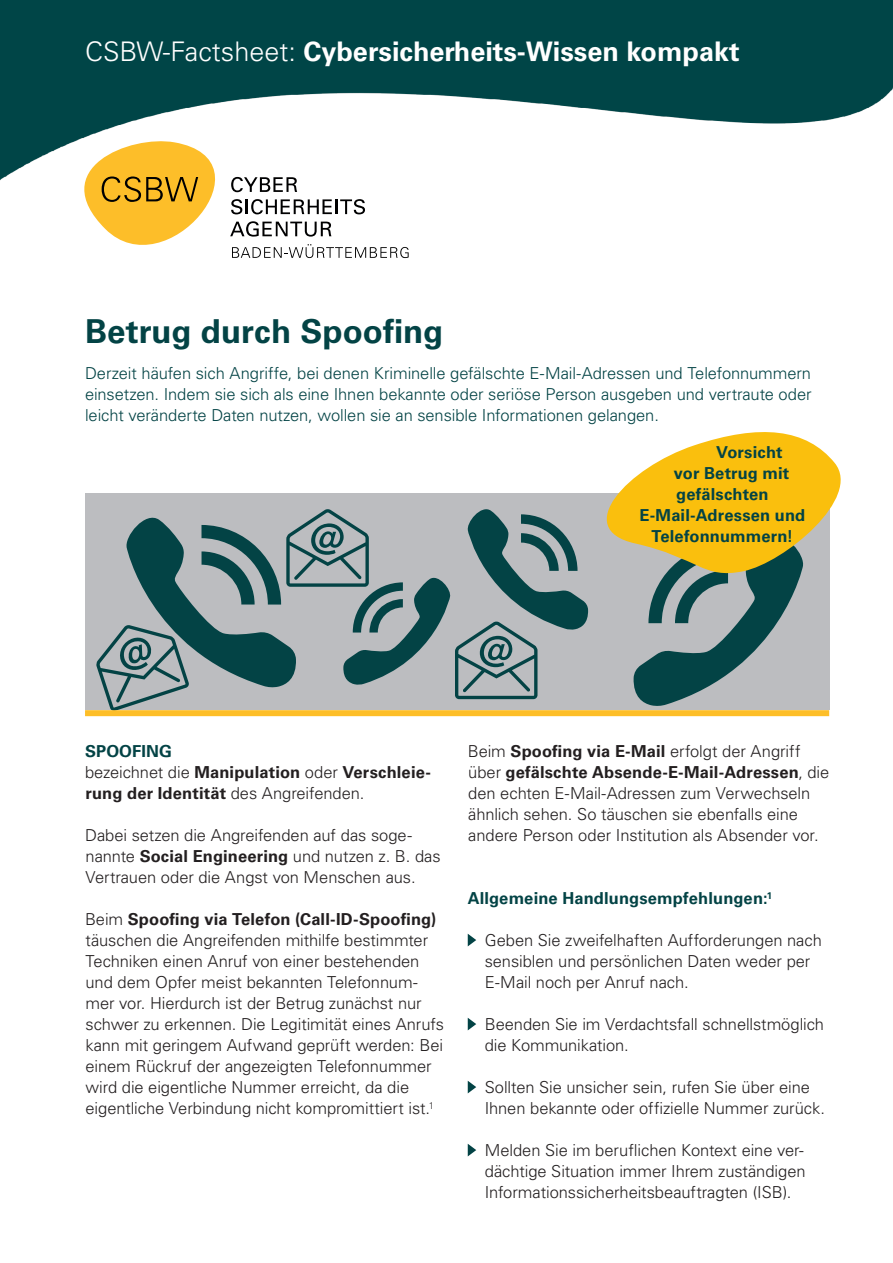
<style>
.page{position:relative;width:893px;height:1263px;background:#fff}
.page>*{position:absolute;margin:0;border:0;box-sizing:border-box;transform-origin:0 0}
.t1{font:700 33px "Univers LT Pro 65";color:#034345}
.t2{font:700 27px "Univers LT Pro 65";color:#fff}
.t3{font:300 16.5px/21px "Univers LT Pro 45";letter-spacing:-.005em;color:#231f20}
.t4{font:300 16.5px/21px "Univers LT Pro 45";letter-spacing:-.005em;color:#034345;text-align:justify}
.t5{font:700 16.5px/21px "Univers LT Pro 65";letter-spacing:.01em;color:#231f20}
.t6{font:700 16.5px "Univers LT Pro 65";letter-spacing:.01em;color:#034345}
.s1{font-family:"Univers LT Pro 45";font-weight:300}
.s2{color:#034345}
.s3{font-family:"Univers LT Pro 65";font-weight:700}
</style>
<div class="page">
<img style="left:0;top:0;width:893px;height:181px">
<div style="left:85px;top:493px;width:744px;height:217px;background:#bcbdc0"></div>
<svg style="left:468px;top:934px;width:8px;height:12px"></svg>
<svg style="left:468px;top:1018px;width:8px;height:12px"></svg>
<svg style="left:468px;top:1081px;width:8px;height:12px"></svg>
<svg style="left:468px;top:1144px;width:8px;height:12px"></svg>
<svg style="left:84px;top:141px;width:325px;height:117px"></svg>
<svg style="left:633px;top:580px;width:166px;height:126px"></svg>
<svg style="left:96px;top:509px;width:492px;height:201px"></svg>
<div style="left:85px;top:710px;width:744px;height:6px;background:#fdbe28"></div>
<svg style="left:571px;top:432px;width:270px;height:148px;fill:#fabf0d"></svg>
<h2 class="t2" style="left:85px;top:35px;width:656px"><span class="s1">CSBW-Factsheet:</span> Cybersicherheits-Wissen kompakt</h2>
<h1 class="t1" style="left:85px;top:312px;width:360px">Betrug durch Spoofing</h1>
<p class="t4" style="left:85px;top:362px;width:728px">Derzeit häufen sich Angriffe, bei denen Kriminelle gefälschte E-Mail-Adressen und Telefonnummern einsetzen. Indem sie sich als eine Ihnen bekannte oder seriöse Person ausgeben und vertraute oder leicht veränderte Daten nutzen, wollen sie an sensible Informationen gelangen.</p>
<p class="t6" style="left:716px;top:443px;width:68px">Vorsicht</p>
<p class="t6" style="left:674px;top:464px;width:117px">vor Betrug mit</p>
<p class="t6" style="left:676px;top:485px;width:94px">gefälschten</p>
<p class="t6" style="left:639px;top:506px;width:167px">E-Mail-Adressen und</p>
<p class="t6" style="left:652px;top:527px;width:143px">Telefonnummern!</p>
<p class="t5" style="left:85px;top:741px;width:347px"><span class="s2">SPOOFING<br></span><span class="s1">bezeichnet die</span> Manipulation <span class="s1">oder</span> Verschleie&shy;rung der Identität <span class="s1">des Angreifenden.</span></p>
<p class="t3" style="left:85px;top:825px;width:357px">Dabei setzen die Angreifenden auf das soge&shy;nannte <span class="s3">Social Engineering</span> und nutzen z. B. das<br>Vertrauen oder die Angst von Menschen aus.</p>
<p class="t5" style="left:85px;top:909px;width:353px"><span class="s1">Beim</span> Spoofing via Telefon (Call-ID-Spoofing)</p>
<p class="t3" style="left:86px;top:930px;width:360px">täuschen die Angreifenden mithilfe bestimmter Techniken einen Anruf von einer bestehenden und dem Opfer meist bekannten Telefonnum&shy;mer vor. Hierdurch ist der Betrug zunächst nur schwer zu erkennen. Die Legitimität eines Anrufs kann mit geringem Aufwand geprüft werden: Bei einem Rückruf der angezeigten Telefonnummer wird die eigentliche Nummer erreicht, da die eigentliche Verbindung nicht kompromittiert ist.<sup>1</sup></p>
<p class="t3" style="left:468px;top:741px;width:334px">Beim <span class="s3">Spoofing via E-Mail</span> erfolgt der Angriff</p>
<p class="t5" style="left:468px;top:762px;width:362px"><span class="s1">über</span> gefälschte Absende-E-Mail-Adressen<span class="s1">, die</span></p>
<p class="t3" style="left:468px;top:783px;width:352px">den echten E-Mail-Adressen zum Verwechseln ähnlich sehen. So täuschen sie ebenfalls eine andere Person oder Institution als Absender vor.</p>
<p class="t6" style="left:468px;top:889px;width:306px">Allgemeine Handlungsempfehlungen:<sup>1</sup></p>
<p class="t3" style="left:485px;top:930px;width:339px">Geben Sie zweifelhaften Aufforderungen nach sensiblen und persönlichen Daten weder per<br>E-Mail noch per Anruf nach.</p>
<p class="t3" style="left:485px;top:1014px;width:341px">Beenden Sie im Verdachtsfall schnellstmöglich die Kommunikation.</p>
<p class="t3" style="left:485px;top:1077px;width:342px">Sollten Sie unsicher sein, rufen Sie über eine<br>Ihnen bekannte oder offizielle Nummer zurück.</p>
<p class="t3" style="left:485px;top:1140px;width:322px;text-align:justify">Melden Sie im beruflichen Kontext eine ver&shy;dächtige Situation immer Ihrem zuständigen Informationssicherheitsbeauftragten (ISB).</p>
</div>
